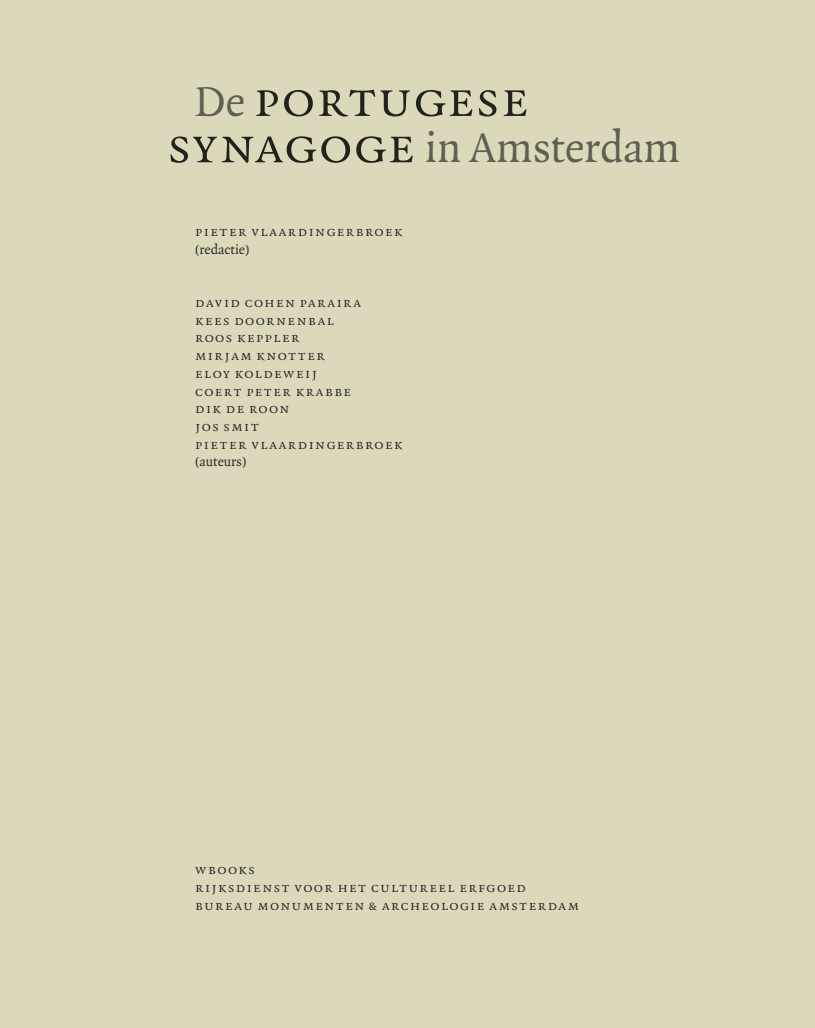
<style>
.page{position:relative;width:815px;height:1028px;background:#dcd8ba}
.page>*{position:absolute;margin:0;border:0;box-sizing:border-box;transform-origin:0 0}
.t1{font:51.12px "Aan Qdr SCAP10 a Ro";letter-spacing:-.01em;color:#21221b}
.t2{font:44.75px "Aan Qdr MK10 a Ro";color:#5e5f52}
.t3{font:14.12px/17.8px "Aan Qdr SCAP10 a Ro";letter-spacing:.055em;color:#272627}
.t4{font:14.12px "Aan Qdr MK10 a Ro";color:#272627}
.s1{font-family:"Aan Qdr MK10 a Ro";font-size:44.75px;color:#5e5f52}
.s2{font-family:"Aan Qdr SCAP10 a Ro";font-size:51.12px;color:#21221b}
</style>
<div class="page">
<h1 class="t1" style="left:195px;top:68px;width:336px"><span class="s1">De</span> Portugese</h1>
<h2 class="t2" style="left:167px;top:121px;width:515px"><span class="s2">Synagoge</span> in Amsterdam</h2>
<p class="t3" style="left:195px;top:222px;width:209px">Pieter Vlaardingerbroek</p>
<p class="t4" style="left:195px;top:241px;width:56px">(redactie)</p>
<p class="t3" style="left:195px;top:293px;width:209px">David Cohen Paraira<br>Kees Doornenbal<br>Roos Keppler<br>Mirjam Knotter<br>Eloy Koldeweij<br>coert Peter Krabbe<br>Dik de Roon<br>Jos Smit<br>Pieter Vlaardingerbroek</p>
<p class="t4" style="left:195px;top:453px;width:53px">(auteurs)</p>
<p class="t3" style="left:195px;top:860px;width:386px">WBOOKS<br>RIJKSDIENST VOOR HET CULTUREEL ERFGOED<br>BUReAU MONUMENTEN &amp; ARCHEOLOGIE AMSTERDAM</p>
</div>
